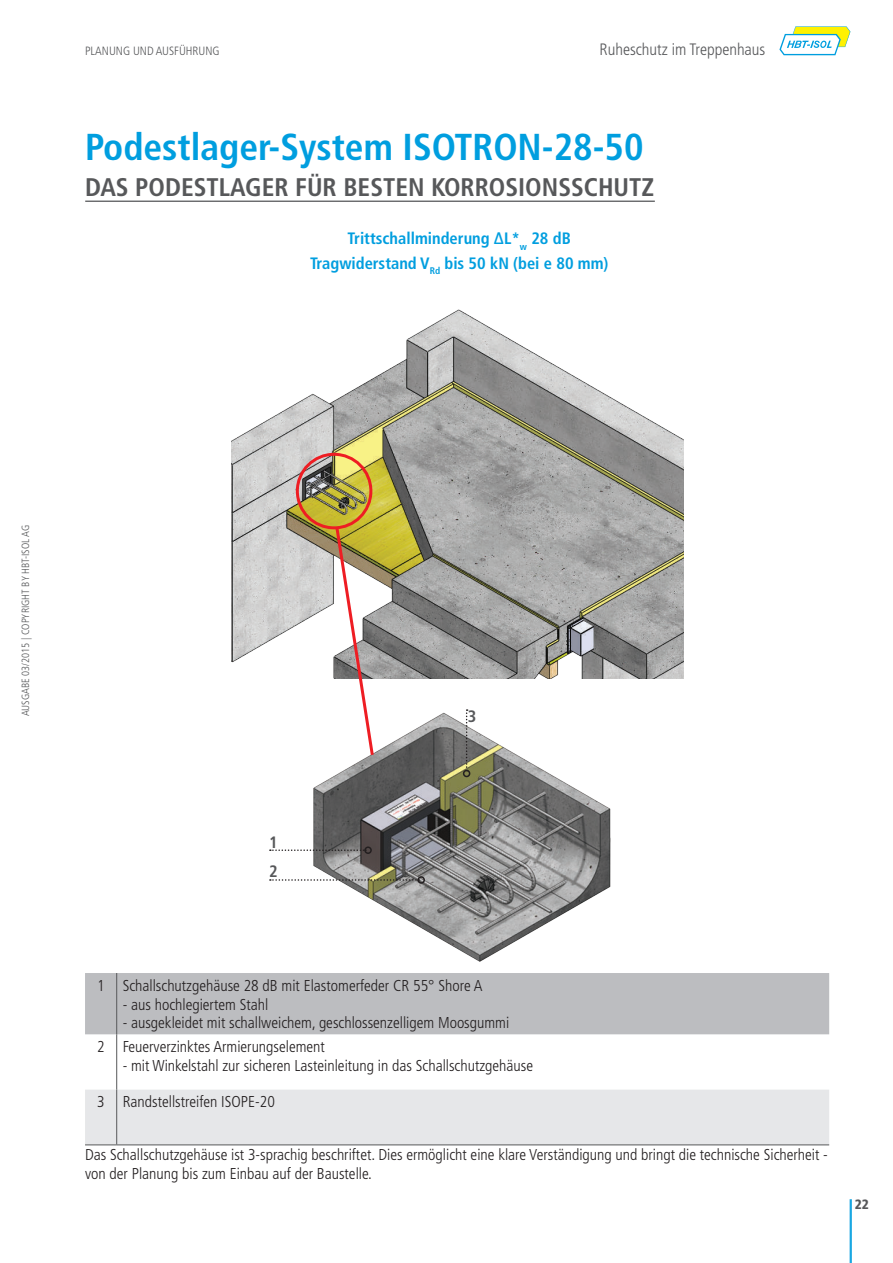
<style>
.page{position:relative;width:893px;height:1263px;background:#fff}
.page>*{position:absolute;margin:0;border:0;box-sizing:border-box;transform-origin:0 0}
.t1{font:700 condensed 37.5px "Frutiger LT Std";color:#009edf}
.t2{font:700 condensed 25.5px "Frutiger LT Std";color:#57585a}
.t3{font:700 condensed 16.5px/24.5px "Frutiger LT Std";color:#009edf;text-align:center}
.t4{font:300 condensed 16.5px "Frutiger LT Std";color:#57585a}
.t5{font:700 condensed 16.5px/29.7px "Frutiger LT Std";color:#57585a}
.t6{font:300 condensed 15.75px/23.9px "Frutiger LT Std";color:#231f20}
.t7{font:900 condensed 13.5px "Frutiger LT Std";color:#57585a}
.t8{font:300 condensed 12px "Frutiger LT Std";color:#57585a}
.t9{font:300 condensed 10.5px "Frutiger LT Std";color:#57585a}
</style>
<div class="page">
<svg style="left:779px;top:26px;width:71px;height:29px"></svg>
<hr style="left:850px;top:1199px;width:2px;height:64px;background:#009edf">
<hr style="left:85px;top:201px;width:570px;height:1px;background:#57585a">
<div style="left:85px;top:973px;width:744px;height:61px;background:#bcbdc0"></div>
<div style="left:85px;top:1089px;width:744px;height:55px;background:#e6e7e9"></div>
<hr style="left:116px;top:973px;width:1px;height:61px;background:#57585a">
<hr style="left:116px;top:1034px;width:1px;height:55px;background:#57585a">
<hr style="left:116px;top:1089px;width:1px;height:55px;background:#57585a">
<hr style="left:85px;top:1144px;width:32px;height:1px;background:#57585a">
<hr style="left:117px;top:1144px;width:712px;height:1px;background:#57585a">
<img style="left:232px;top:309px;width:452px;height:369px">
<img style="left:313px;top:709px;width:298px;height:253px">
<svg style="left:270px;top:849px;width:94px;height:2px"></svg>
<div style="left:364px;top:846px;width:8px;height:8px;border:2px solid #231f20;border-radius:50%"></div>
<svg style="left:270px;top:879px;width:147px;height:2px"></svg>
<div style="left:417px;top:876px;width:8px;height:8px;border:2px solid #231f20;border-radius:50%"></div>
<svg style="left:466px;top:709px;width:2px;height:61px"></svg>
<div style="left:463px;top:770px;width:7px;height:7px;border:2px solid #231f20;border-radius:50%"></div>
<div style="left:296px;top:453px;width:76px;height:76px;border:3px solid #ee1d23;border-radius:50%"></div>
<svg style="left:334px;top:525px;width:42px;height:233px"></svg>
<p class="t8" style="left:85px;top:44px;width:136px">PLANUNG UND AUSFÜHRUNG</p>
<p class="t4" style="left:599px;top:40px;width:167px">Ruheschutz im Treppenhaus</p>
<h1 class="t1" style="left:85px;top:125px;width:560px">Podestlager-System ISOTRON-28-50</h1>
<h2 class="t2" style="left:85px;top:172px;width:570px">DAS PODESTLAGER FÜR BESTEN KORROSIONSSCHUTZ</h2>
<p class="t3" style="left:310px;top:226px;width:300px">Trittschallminderung ∆L*<sub>w</sub> 28 dB<br>Tragwiderstand V<sub>Rd</sub> bis 50 kN (bei e 80 mm)</p>
<p class="t9" style="left:20px;top:716px;width:193px;rotate:-90deg">AUSGABE 03/2015 | COPYRIGHT BY HBT-ISOL AG</p>
<p class="t5" style="left:468px;top:702px;width:10px">3</p>
<p class="t5" style="left:269px;top:827px;width:10px">1<br>2</p>
<p class="t6" style="left:97px;top:974px;width:387px">1 Schallschutzgehäuse 28 dB mit Elastomerfeder CR 55° Shore A</p>
<p class="t6" style="left:123px;top:992px;width:147px">- aus hochlegiertem Stahl</p>
<p class="t6" style="left:97px;top:1011px;width:414px;text-indent:26px">- ausgekleidet mit schallweichem, geschlossenzelligem Moosgummi<br>2 Feuerverzinktes Armierungselement</p>
<p class="t6" style="left:123px;top:1054px;width:412px">- mit Winkelstahl zur sicheren Lasteinleitung in das Schallschutzgehäuse</p>
<p class="t6" style="left:97px;top:1090px;width:179px">3 Randstellstreifen ISOPE-20</p>
<p class="t6" style="left:85px;top:1145px;width:744px;line-height:18.8px">Das Schallschutzgehäuse ist 3-sprachig beschriftet. Dies ermöglicht eine klare Verständigung und bringt die technische Sicherheit - von der Planung bis zum Einbau auf der Baustelle.</p>
<p class="t7" style="left:855px;top:1196px;width:16px">22</p>
</div>
